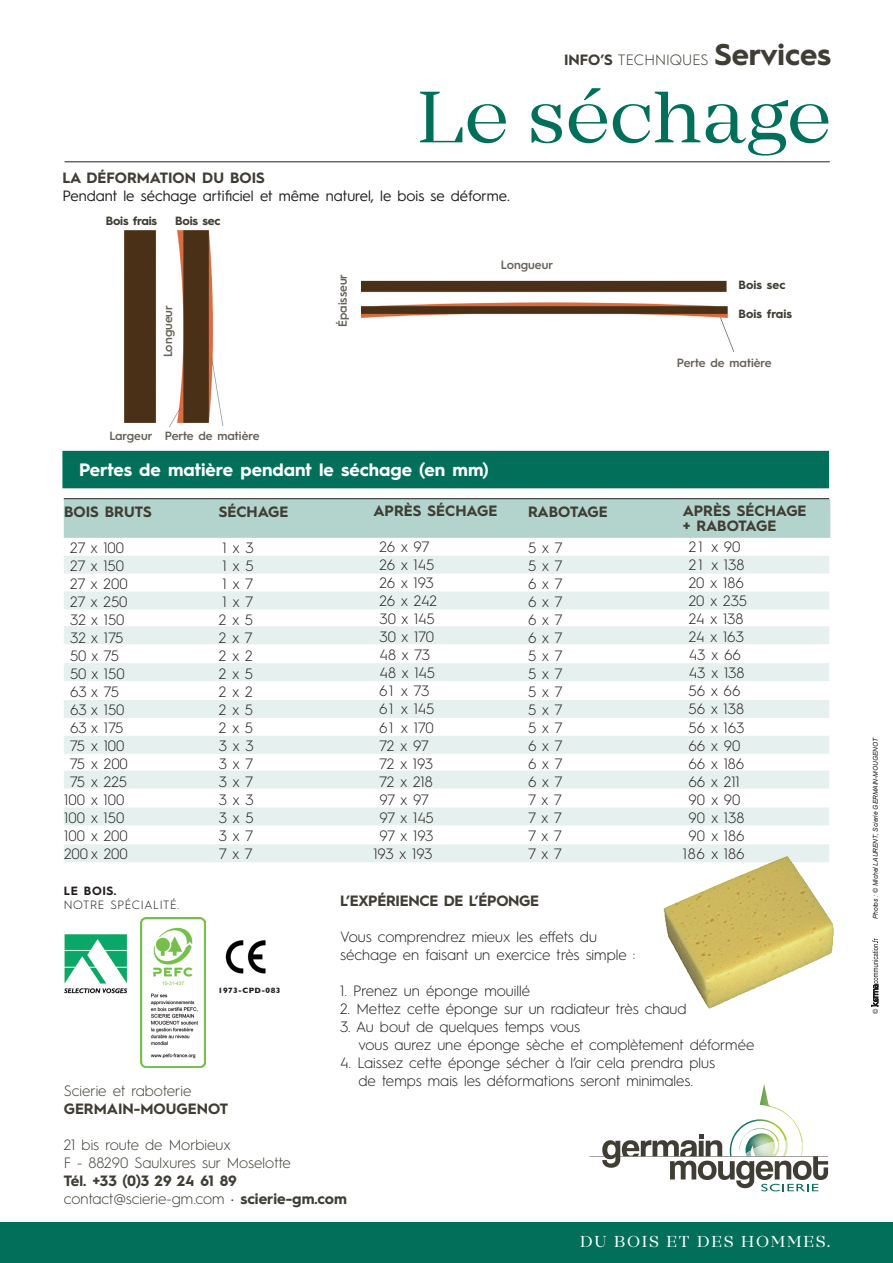
<style>
.page{position:relative;width:893px;height:1263px;background:#fff}
.page>*{position:absolute;margin:0;border:0;box-sizing:border-box;transform-origin:0 0}
.t1{font:75.6px "Mirador";color:#016f5a}
.t2{font:700 18px "Hurme Geometric Sans 1";color:#fff}
.t3{font:16.5px "Mirador";letter-spacing:.11em;color:#fff}
.t4{font:300 15px/18px "Hurme Geometric Sans 1";color:#231f20;text-align:center}
.t5{font:700 15px/18px "Hurme Geometric Sans 1";color:#403d35}
.t6{font:300 15px/18px "Hurme Geometric Sans 1";color:#403d35}
.t7{font:15px "Hurme Geometric Sans 1";color:#231f20}
.t8{font:700 15px "Hurme Geometric Sans 1";letter-spacing:-.02em;color:#403d35}
.t9{font:600 12px "Hurme Geometric Sans 1";color:#666259}
.t10{font:700 12px "Hurme Geometric Sans 1";letter-spacing:-.02em;color:#403d35}
.t11{font:300 12px "Hurme Geometric Sans 1";letter-spacing:.05em;color:#231f20}
.t12{font:700 12px "Hurme Geometric Sans 1";color:#403d35}
.t13{font:700 12px "Hurme Geometric Sans 1";letter-spacing:.05em;color:#231f20}
.t14{font:700 7.8px "Gill Sans";letter-spacing:.05em;color:#231f20}
.t15{font:italic 6.6px "Arial";color:#231f20}
.s1{font-weight:700}
.s2{font-weight:700;font-size:30px}
.s3{font-weight:300}
</style>
<div class="page">
<hr style="left:65px;top:162px;width:765px;height:1px;background:#231f20">
<div style="left:0;top:1222px;width:893px;height:41px;background:#016f5a"></div>
<img style="left:734px;top:1119px;width:26px;height:15px">
<img style="left:760px;top:1084px;width:41px;height:50px">
<svg style="left:589px;top:1134px;width:239px;height:57px"></svg>
<svg style="left:871px;top:938px;width:7px;height:68px"></svg>
<div style="left:64px;top:499px;width:766px;height:39px;background:#b3d4cd"></div>
<div style="left:62px;top:451px;width:767px;height:37px;background:#016f5a"></div>
<hr style="left:64px;top:498px;width:765px;height:1px;background:#231f20">
<div style="left:64px;top:556px;width:765px;height:18px;background:#e6f0ee"></div>
<div style="left:64px;top:591px;width:765px;height:18px;background:#e6f0ee"></div>
<div style="left:64px;top:626px;width:765px;height:18px;background:#e6f0ee"></div>
<div style="left:64px;top:663px;width:765px;height:18px;background:#e6f0ee"></div>
<div style="left:64px;top:700px;width:765px;height:18px;background:#e6f0ee"></div>
<div style="left:64px;top:736px;width:765px;height:18px;background:#e6f0ee"></div>
<div style="left:64px;top:770px;width:765px;height:18px;background:#e6f0ee"></div>
<div style="left:64px;top:807px;width:765px;height:18px;background:#e6f0ee"></div>
<div style="left:64px;top:844px;width:765px;height:18px;background:#e6f0ee"></div>
<img style="left:361px;top:280px;width:372px;height:71px">
<img style="left:663px;top:856px;width:171px;height:153px">
<img style="left:124px;top:230px;width:100px;height:196px">
<img style="left:225px;top:940px;width:41px;height:34px">
<img style="left:64px;top:934px;width:64px;height:60px">
<img style="left:140px;top:918px;width:65px;height:149px">
<p class="t6" style="left:564px;top:50px;width:268px"><span class="s1">INFO’S</span> TECHNIQUES <span class="s2">Services</span></p>
<h1 class="t1" style="left:417px;top:73px;width:415px">Le séchage</h1>
<p class="t5" style="left:62px;top:168px;width:204px">LA DÉFORMATION DU BOIS</p>
<p class="t7" style="left:62px;top:185px;width:449px">Pendant le séchage artificiel et même naturel, le bois se déforme.</p>
<p class="t10" style="left:106px;top:212px;width:53px">Bois frais</p>
<p class="t10" style="left:175px;top:212px;width:47px">Bois sec</p>
<p class="t9" style="left:160px;top:357px;width:54px;rotate:-90deg">Longueur</p>
<p class="t9" style="left:334px;top:327px;width:55px;rotate:-90deg">Épaisseur</p>
<p class="t9" style="left:501px;top:257px;width:54px">Longueur</p>
<p class="t9" style="left:109px;top:427px;width:152px">Largeur Perte de matière</p>
<p class="t2" style="left:79px;top:457px;width:411px">Pertes de matière pendant le séchage (en mm)</p>
<p class="t5" style="left:64px;top:501px;width:89px">BOIS BRUTS</p>
<p class="t4" style="left:64px;top:537px;width:65px">27 x 100<br>27 x 150<br>27 x 200<br>27 x 250<br>32 x 150<br>32 x 175<br>50 x 75<br>50 x 150<br>63 x 75<br>63 x 150<br>63 x 175<br>75 x 100<br>75 x 200<br>75 x 225<br>100 x 100<br>100 x 150<br>100 x 200<br>200 x 200</p>
<p class="t5" style="left:219px;top:501px;width:71px">SÉCHAGE</p>
<p class="t4" style="left:219px;top:537px;width:37px;text-align:justify">1 x 3<br>1 x 5<br>1 x 7<br>1 x 7<br>2 x 5<br>2 x 7<br>2 x 2<br>2 x 5<br>2 x 2<br>2 x 5<br>2 x 5<br>3 x 3<br>3 x 7<br>3 x 7<br>3 x 3<br>3 x 5<br>3 x 7<br>7 x 7</p>
<p class="t5" style="left:373px;top:501px;width:125px">APRÈS SÉCHAGE</p>
<p class="t4" style="left:373px;top:537px;width:65px">26 x 97<br>26 x 145<br>26 x 193<br>26 x 242<br>30 x 145<br>30 x 170<br>48 x 73<br>48 x 145<br>61 x 73<br>61 x 145<br>61 x 170<br>72 x 97<br>72 x 193<br>72 x 218<br>97 x 97<br>97 x 145<br>97 x 193<br>193 x 193</p>
<p class="t8" style="left:528px;top:501px;width:81px">RABOTAGE</p>
<p class="t4" style="left:528px;top:537px;width:36px;text-align:justify">5 x 7<br>5 x 7<br>6 x 7<br>6 x 7<br>6 x 7<br>6 x 7<br>5 x 7<br>5 x 7<br>5 x 7<br>5 x 7<br>5 x 7<br>6 x 7<br>6 x 7<br>6 x 7<br>7 x 7<br>7 x 7<br>7 x 7<br>7 x 7</p>
<p class="t10" style="left:739px;top:276px;width:48px">Bois sec</p>
<p class="t12" style="left:739px;top:305px;width:55px">Bois frais</p>
<p class="t9" style="left:677px;top:354px;width:96px">Perte de matière</p>
<p class="t5" style="left:683px;top:503px;width:125px;line-height:15px">APRÈS SÉCHAGE + RABOTAGE</p>
<p class="t4" style="left:683px;top:537px;width:66px">21 x 90<br>21 x 138<br>20 x 186<br>20 x 235<br>24 x 138<br>24 x 163<br>43 x 66<br>43 x 138<br>56 x 66<br>56 x 138<br>56 x 163<br>66 x 90<br>66 x 186<br>66 x 211<br>90 x 90<br>90 x 138<br>90 x 186<br>186 x 186</p>
<p class="t13" style="left:64px;top:882px;width:54px">LE BOIS.</p>
<p class="t11" style="left:64px;top:897px;width:117px">NOTRE SPÉCIALITÉ.</p>
<p class="t8" style="left:340px;top:890px;width:201px">L’EXPÉRIENCE DE L’ÉPONGE</p>
<p class="t4" style="left:340px;top:926px;width:297px;text-align:left">Vous comprendrez mieux les effets du séchage en faisant un exercice très simple :</p>
<p class="t4" style="left:340px;top:980px;width:191px">1. Prenez un éponge mouillé</p>
<p class="t4" style="left:340px;top:998px;width:348px">2. Mettez cette éponge sur un radiateur très chaud</p>
<p class="t4" style="left:358px;top:1016px;width:398px;text-align:left;text-indent:-18px">3. Au bout de quelques temps vous<br>vous aurez une éponge sèche et complètement déformée</p>
<p class="t4" style="left:340px;top:1052px;width:376px">4. Laissez cette éponge sécher à l’air cela prendra plus de temps mais les déformations seront minimales.</p>
<p class="t14" style="left:218px;top:984px;width:64px">1973-CPD-083</p>
<p class="t6" style="left:64px;top:1081px;width:129px">Scierie et raboterie</p>
<p class="t5" style="left:64px;top:1099px;width:166px">GERMAIN-MOUGENOT</p>
<p class="t6" style="left:64px;top:1135px;width:229px">21 bis route de Morbieux<br>F - 88290 Saulxures sur Moselotte</p>
<p class="t5" style="left:64px;top:1171px;width:285px">Tél. +33 (0)3 29 24 61 89 <span class="s3">contact@scierie-gm.com •</span> scierie-gm.com</p>
<p class="t3" style="left:580px;top:1231px;width:251px">DU BOIS ET DES HOMMES.</p>
<p class="t15" style="left:871px;top:919px;width:184px;rotate:-90deg">Photos : © Michel LAURENT, Scierie GERMAIN-MOUGENOT</p>
<p class="t15" style="left:871px;top:1014px;width:7px;rotate:-90deg">©</p>
</div>
